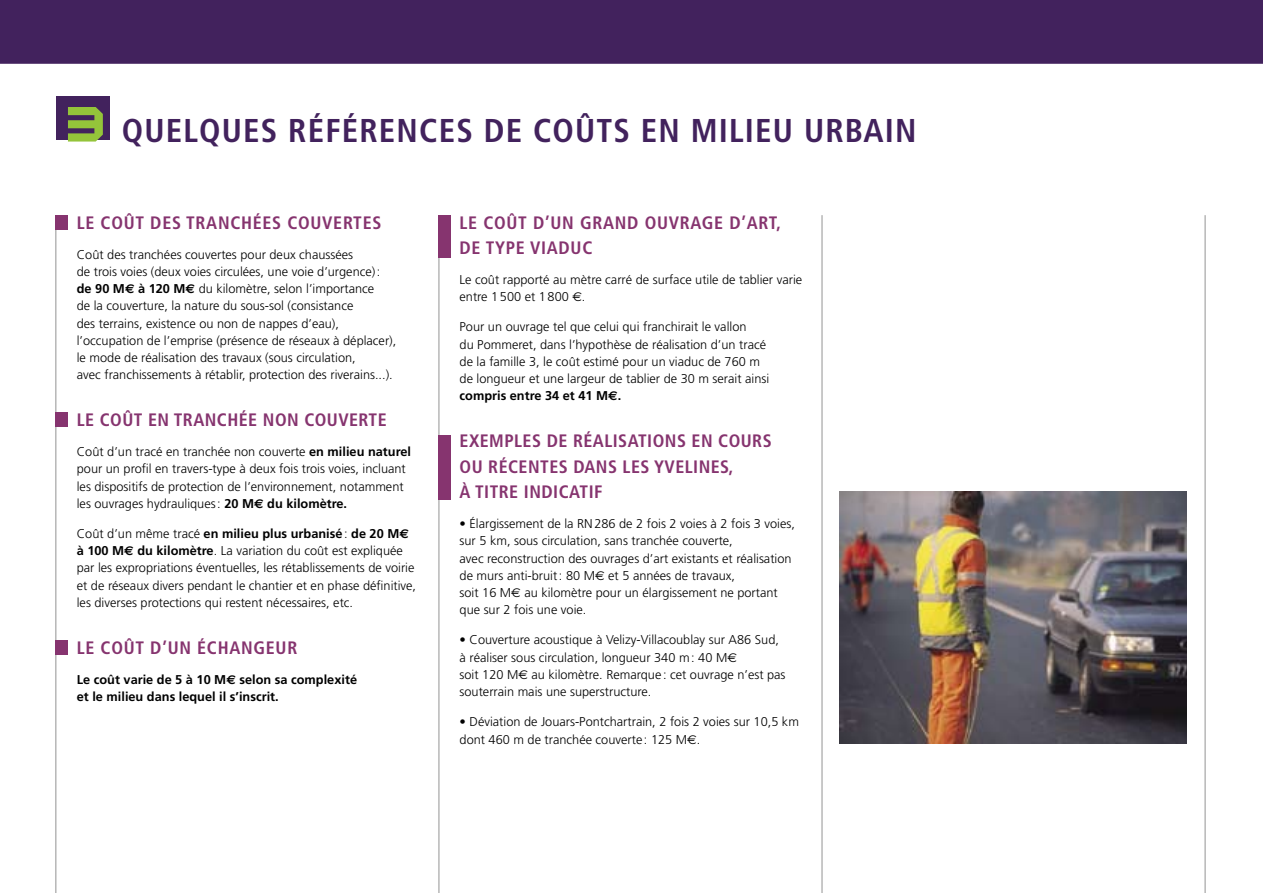
<style>
.page{position:relative;width:1263px;height:893px;background:#fff}
.page>*{position:absolute;margin:0;border:0;box-sizing:border-box;transform-origin:0 0}
.t1{font:700 condensed 33px "Frutiger";letter-spacing:.035em;color:#42225d}
.t2{font:700 condensed 18px/25.5px "Frutiger";letter-spacing:.025em;color:#86346f}
.t3{font:300 12.75px/17.2px "Frutiger";color:#000}
.t4{font:700 12.75px/17.2px "Frutiger";color:#000}
.s1{font-family:"Atmosphere";font-stretch:normal;font-size:60px;color:#94c43a}
.s2{font-weight:700}
.s3{font-family:"Euro Sans";font-weight:700}
.s4{font-family:"Euro Sans"}
.s5{font-family:"Euro Sans";font-weight:400}
</style>
<div class="page">
<div style="left:56px;top:96px;width:54px;height:44px;background:#42225d"></div>
<hr style="left:1205px;top:215px;width:1px;height:678px;background:#939393">
<hr style="left:439px;top:215px;width:1px;height:678px;background:#939393">
<hr style="left:822px;top:215px;width:1px;height:678px;background:#939393">
<hr style="left:56px;top:215px;width:1px;height:678px;background:#939393">
<div style="left:56px;top:215px;width:12px;height:14px;background:#86346f"></div>
<div style="left:56px;top:412px;width:12px;height:14px;background:#86346f"></div>
<div style="left:439px;top:215px;width:12px;height:43px;background:#86346f"></div>
<div style="left:56px;top:641px;width:12px;height:14px;background:#86346f"></div>
<div style="left:439px;top:435px;width:12px;height:65px;background:#86346f"></div>
<img style="left:840px;top:492px;width:346px;height:251px">
<div style="left:0;top:0;width:1263px;height:64px;background:#42225d"></div>
<h1 class="t1" style="left:61px;top:111px;width:857px"><span class="s1">3</span> QUELQUES RÉFÉRENCES DE COÛTS EN MILIEU URBAIN</h1>
<h2 class="t2" style="left:77px;top:210px;width:306px">LE COÛT DES TRANCHÉES COUVERTES</h2>
<p class="t3" style="left:77px;top:246px;width:321px">Coût des tranchées couvertes pour deux chaussées<br>de trois voies (deux voies circulées, une voie d’urgence) : <span class="s2">de 90 M</span><span class="s3">€</span> <span class="s2">à 120 M</span><span class="s3">€</span> du kilomètre, selon l’importance<br>de la couverture, la nature du sous-sol (consistance<br>des terrains, existence ou non de nappes d’eau), l’occupation de l’emprise (présence de réseaux à déplacer), le mode de réalisation des travaux (sous circulation,<br>avec franchissements à rétablir, protection des riverains...).</p>
<h2 class="t2" style="left:77px;top:407px;width:311px">LE COÛT EN TRANCHÉE NON COUVERTE</h2>
<p class="t3" style="left:77px;top:443px;width:336px">Coût d’un tracé en tranchée non couverte <span class="s2">en milieu naturel </span>pour un profil en travers-type à deux fois trois voies, incluant les dispositifs de protection de l’environnement, notamment les ouvrages hydrauliques : <span class="s2">20 M</span><span class="s3">€</span> <span class="s2">du kilomètre.</span></p>
<p class="t3" style="left:77px;top:525px;width:341px">Coût d’un même tracé <span class="s2">en milieu plus urbanisé</span> : <span class="s2">de 20 M</span><span class="s3">€ </span><span class="s2">à 100 M</span><span class="s3">€</span> <span class="s2">du kilomètre</span>. La variation du coût est expliquée par les expropriations éventuelles, les rétablissements de voirie et de réseaux divers pendant le chantier et en phase définitive, les diverses protections qui restent nécessaires, etc.</p>
<h2 class="t2" style="left:77px;top:635px;width:222px">LE COÛT D’UN ÉCHANGEUR</h2>
<p class="t4" style="left:77px;top:671px;width:282px">Le coût varie de 5 à 10 M<span class="s4">€</span> selon sa complexité et le milieu dans lequel il s’inscrit.</p>
<h2 class="t2" style="left:460px;top:210px;width:323px">LE COÛT D’UN GRAND OUVRAGE D’ART,<br>DE TYPE VIADUC</h2>
<p class="t3" style="left:460px;top:271px;width:344px">Le coût rapporté au mètre carré de surface utile de tablier varie entre 1 500 et 1 800 <span class="s5">€</span>.</p>
<p class="t3" style="left:460px;top:319px;width:311px">Pour un ouvrage tel que celui qui franchirait le vallon<br>du Pommeret, dans l’hypothèse de réalisation d’un tracé de la famille 3, le coût estimé pour un viaduc de 760 m de longueur et une largeur de tablier de 30 m serait ainsi <span class="s2">compris entre 34 et 41 M</span><span class="s3">€</span><span class="s2">.</span></p>
<h2 class="t2" style="left:460px;top:428px;width:314px">EXEMPLES DE RÉALISATIONS EN COURS<br>OU RÉCENTES DANS LES YVELINES,<br>À TITRE INDICATIF</h2>
<p class="t3" style="left:460px;top:515px;width:337px">• Élargissement de la RN 286 de 2 fois 2 voies à 2 fois 3 voies, sur 5 km, sous circulation, sans tranchée couverte,<br>avec reconstruction des ouvrages d’art existants et réalisation de murs anti-bruit : 80 M<span class="s5">€</span> et 5 années de travaux,<br>soit 16 M<span class="s5">€</span> au kilomètre pour un élargissement ne portant que sur 2 fois une voie.</p>
<p class="t3" style="left:460px;top:632px;width:327px">• Couverture acoustique à Velizy-Villacoublay sur A86 Sud, à réaliser sous circulation, longueur 340 m : 40 M<span class="s5">€<br></span>soit 120 M<span class="s5">€</span> au kilomètre. Remarque : cet ouvrage n’est pas souterrain mais une superstructure.</p>
<p class="t3" style="left:460px;top:713px;width:341px">• Déviation de Jouars-Pontchartrain, 2 fois 2 voies sur 10,5 km dont 460 m de tranchée couverte : 125 M<span class="s5">€</span>.</p>
</div>
